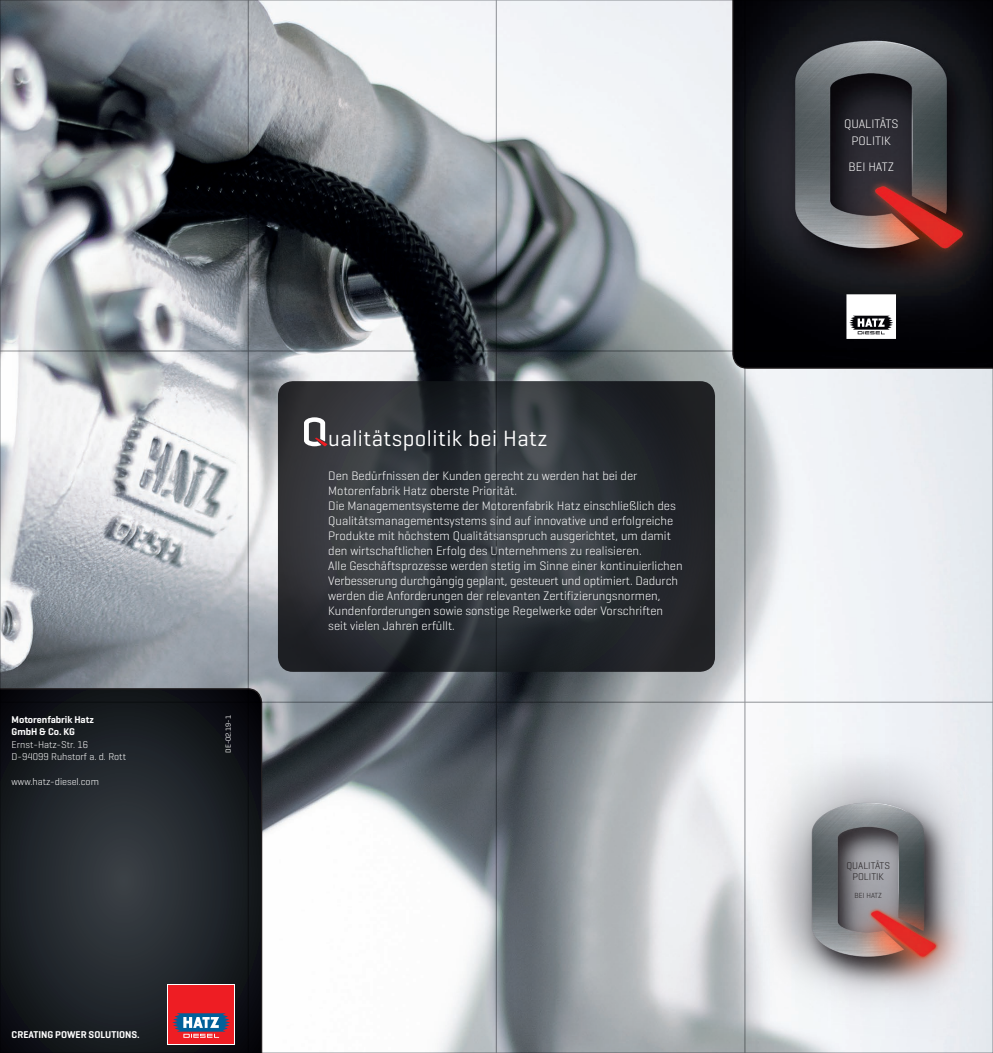
<style>
.page{position:relative;width:993px;height:1053px;background:#fff}
.page>*{position:absolute;margin:0;border:0;box-sizing:border-box;transform-origin:0 0}
.t1{font:22.5px "Geogrotesque";letter-spacing:.02em;color:#fff}
.t2{font:300 12.5px/15px "Geogrotesque";color:#fff;text-align:center}
.t3{font:300 10px/12.5px "Geogrotesque";color:#fff}
.t4{font:600 10px/12.5px "Geogrotesque";color:#fff}
.t5{font:300 10px/11.2px "Geogrotesque";color:#231f20;text-align:center}
.t6{font:7.5px "Geogrotesque";color:#fff}
.t7{font:300 7.5px "Geogrotesque";color:#231f20}
</style>
<div class="page">
<img style="left:2px;top:2px;width:988px;height:1048px">
<svg style="left:732px;top:2px;width:258px;height:367px;background:#2a2629"></svg>
<svg style="left:846px;top:294px;width:49px;height:45px"></svg>
<img style="left:729px;top:705px;width:261px;height:345px">
<svg style="left:2px;top:688px;width:260px;height:362px;background:#1e2227"></svg>
<svg style="left:168px;top:984px;width:67px;height:60px"></svg>
<div style="left:169px;top:985px;width:65px;height:58px;background:#ee1d23"></div>
<svg style="left:172px;top:1013px;width:58px;height:24px"></svg>
<svg style="left:278px;top:381px;width:436px;height:290px;background:#2d3135"></svg>
<svg style="left:304px;top:417px;width:23px;height:29px"></svg>
<hr style="left:248px;top:0;width:1px;height:1052px;background:#939598">
<hr style="left:496px;top:0;width:1px;height:1052px;background:#939598">
<hr style="left:744px;top:0;width:1px;height:1052px;background:#939598">
<hr style="left:0;top:351px;width:992px;height:1px;background:#939598">
<hr style="left:0;top:702px;width:992px;height:1px;background:#939598">
<p class="t4" style="left:12px;top:713px;width:84px">Motorenfabrik Hatz<br>GmbH &amp; Co. KG</p>
<p class="t3" style="left:12px;top:737px;width:116px">Ernst-Hatz-Str. 16<br>D-94099 Ruhstorf a. d. Rott</p>
<p class="t3" style="left:12px;top:775px;width:89px">www.hatz-diesel.com</p>
<p class="t6" style="left:224px;top:752px;width:39px;rotate:-90deg">DE-02.19-1</p>
<h1 class="t1" style="left:328px;top:424px;width:221px">ualitätspolitik bei Hatz</h1>
<p class="t2" style="left:328px;top:467px;width:355px;text-align:left">Den Bedürfnissen der Kunden gerecht zu werden hat bei der Motorenfabrik Hatz oberste Priorität.<br>Die Managementsysteme der Motorenfabrik Hatz einschließlich des Qualitätsmanagementsystems sind auf innovative und erfolgreiche Produkte mit höchstem Qualitätsanspruch ausgerichtet, um damit den wirtschaftlichen Erfolg des Unternehmens zu realisieren.<br>Alle Geschäftsprozesse werden stetig im Sinne einer kontinuierlichen Verbesserung durchgängig geplant, gesteuert und optimiert. Dadurch werden die Anforderungen der relevanten Zertifizierungsnormen, Kundenforderungen sowie sonstige Regelwerke oder Vorschriften seit vielen Jahren erfüllt.</p>
<p class="t4" style="left:12px;top:1028px;width:130px">CREATING POWER SOLUTIONS.</p>
<p class="t2" style="left:843px;top:114px;width:56px;line-height:16.9px">QUALITÄTS<br>POLITIK</p>
<p class="t2" style="left:848px;top:159px;width:47px">BEI HATZ</p>
<p class="t5" style="left:846px;top:859px;width:45px">QUALITÄTS<br>POLITIK</p>
<p class="t7" style="left:854px;top:890px;width:29px">BEI HATZ</p>
</div>
